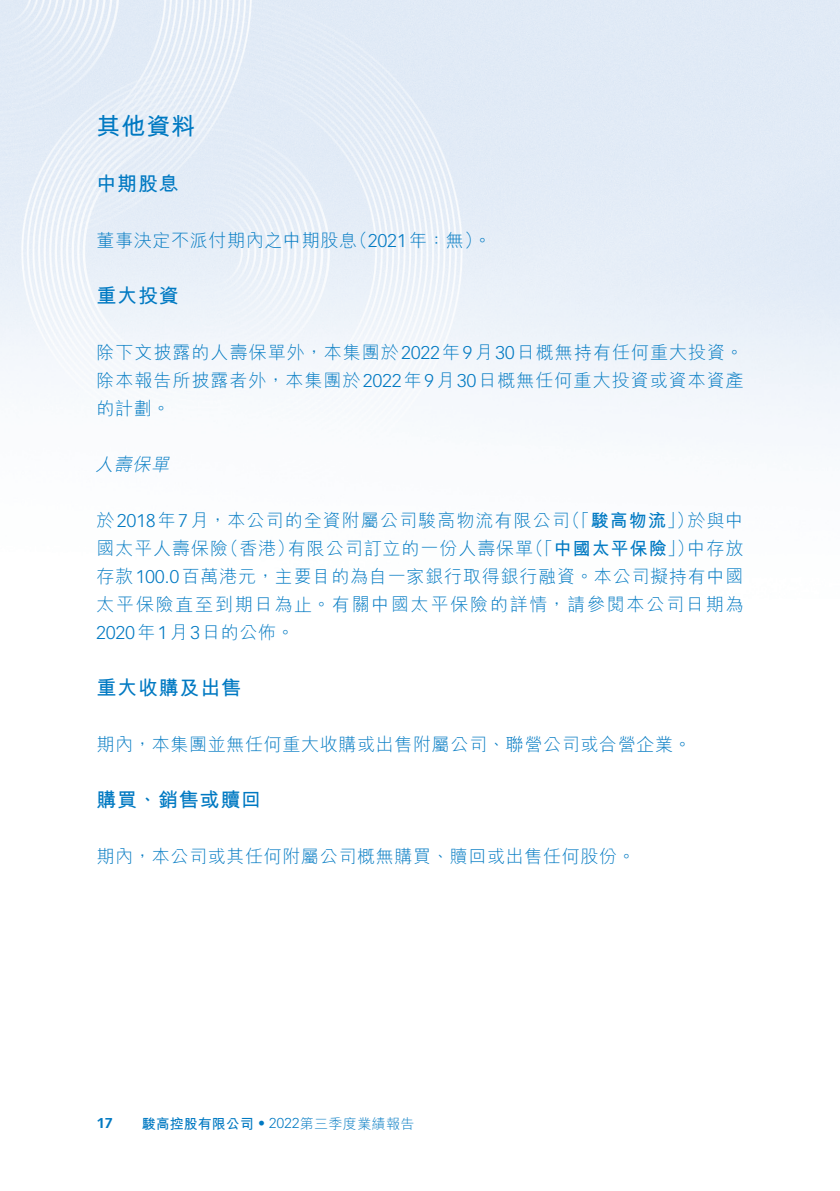
<style>
.page{position:relative;width:840px;height:1191px;background:#fff}
.page>*{position:absolute;margin:0;border:0;box-sizing:border-box;transform-origin:0 0}
._01_H1{font:700 24px "M Hei HK";color:#0079c2}
._02_H2{font:700 20px "M Hei HK";letter-spacing:.04em;color:#0079c2}
._00_txt{font:300 18px/28px "M Hei HK";letter-spacing:.05em;color:#0079c2;text-align:justify}
._00_txt-2{font:700 18px "M Hei HK";letter-spacing:.055em;color:#0079c2}
._00_txt-3{font:italic 300 18px "M Hei HK";color:#0079c2}
.t1{font:700 14px "M Hei HK";color:#0079c2}
.t2{font:700 14px "Vectora LT Std";color:#0079c2}
.s1{font-family:"Vectora LT Std"}
.s2{font-weight:700}
.s3{font-weight:300}
.s4{font-family:"Frutiger LT Std";font-weight:300}
.s5{font-family:"Vectora LT Std";font-weight:300}
</style>
<div class="page">
<img style="left:0;top:0;width:839px;height:446px">
<p class="_01_H1" style="left:96px;top:109px;width:100px">其他資料</p>
<p class="_02_H2" style="left:96px;top:169px;width:84px">中期股息</p>
<p class="_00_txt" style="left:96px;top:226px;width:262px">董事決定不派付期內之中期股息</p>
<p class="_02_H2" style="left:96px;top:281px;width:84px">重大投資</p>
<p class="_00_txt" style="left:96px;top:338px;width:648px">除下文披露的人壽保單外，本集團於<span class="s1">2022</span>年<span class="s1">9</span>月<span class="s1">30</span>日概無持有任何重大投資。除本報告所披露者外，本集團於<span class="s1">2022</span>年<span class="s1">9</span>月<span class="s1">30</span>日概無任何重大投資或資本資產的計劃。</p>
<p class="_00_txt-3" style="left:95px;top:455px;width:79px">人壽保單</p>
<p class="_00_txt" style="left:687px;top:506px;width:58px">於與中</p>
<p class="_00_txt" style="left:350px;top:226px;width:143px">（<span class="s1">2021</span>年：無。(</p>
<p class="_00_txt" style="left:96px;top:506px;width:474px">於<span class="s1">2018</span>年<span class="s1">7</span>月，本公司的全資附屬公司駿高物流有限公司</p>
<p class="_00_txt" style="left:562px;top:506px;width:133px">（「<span class="s2">駿高物流</span>」）</p>
<p class="_00_txt" style="left:96px;top:534px;width:648px;text-align:left">國太平人壽保險<br>存款<span class="s1">100.0</span>百萬港元，主要目的為自一家銀行取得銀行融資。本公司擬持有中國太平保險直至到期日為止。有關中國太平保險的詳情，請參閱本公司日期為<br><span class="s1">2020</span>年<span class="s1">1</span>月<span class="s1">3</span>日的公佈。</p>
<p class="_02_H2" style="left:96px;top:673px;width:146px">重大收購及出售</p>
<p class="_00_txt" style="left:96px;top:730px;width:596px">期內，本集團並無任何重大收購或出售附屬公司、聯營公司或合營企業。</p>
<p class="_02_H2" style="left:96px;top:785px;width:166px">購買、銷售或贖回</p>
<p class="_00_txt" style="left:96px;top:842px;width:540px">期內，本公司或其任何附屬公司概無購買、贖回或出售任何股份。</p>
<p class="_00_txt" style="left:288px;top:534px;width:247px">有限公司訂立的一份人壽保單</p>
<p class="_00_txt" style="left:221px;top:534px;width:76px">（香港）</p>
<p class="_00_txt-2" style="left:525px;top:535px;width:170px"><span class="s3">（「</span>中國太平保險<span class="s3">」）</span></p>
<p class="_00_txt" style="left:687px;top:534px;width:57px">中存放</p>
<p class="t2" style="left:96px;top:1114px;width:18px">17</p>
<p class="t1" style="left:142px;top:1113px;width:274px">駿高控股有限公司 <span class="s4">•</span> <span class="s5">2022</span><span class="s3">第三季度業績報告</span></p>
</div>
